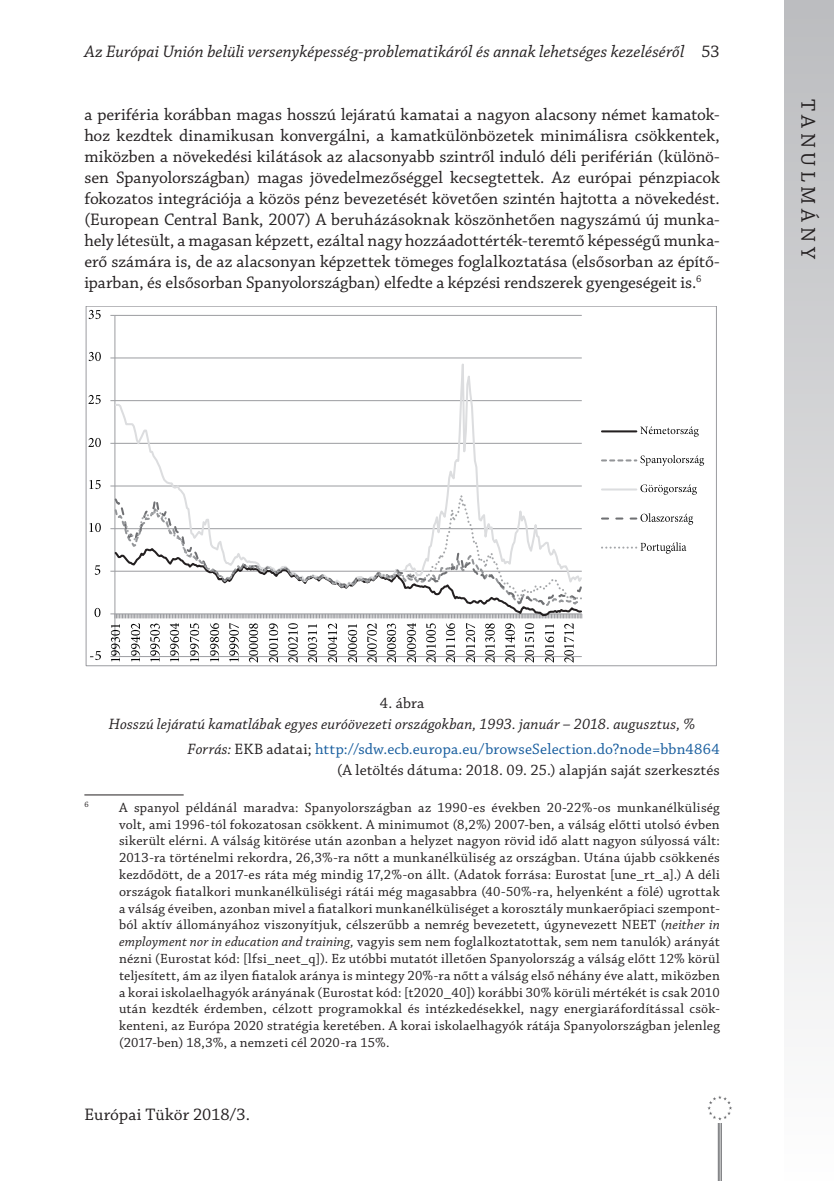
<style>
.page{position:relative;width:834px;height:1181px;background:#fff}
.page>*{position:absolute;margin:0;border:0;box-sizing:border-box;transform-origin:0 0}
.t1{font:21px "Chaparral Pro";letter-spacing:.21em;color:#231f20}
._2__Body_1st_paragra{font:17.5px/21px "Chaparral Pro";color:#231f20;text-align:justify}
.t2{font:italic 17.5px "Chaparral Pro";letter-spacing:.005em;color:#231f20}
.Forrás{font:15.75px/21px "Chaparral Pro";letter-spacing:.01em;color:#231f20;text-align:right}
.képaláírás{font:italic 15.75px "Chaparral Pro";letter-spacing:.01em;color:#231f20}
.ábra{font:15.75px "Chaparral Pro";color:#231f20}
.Footnote_text{font:14px/16.8px "Chaparral Pro";letter-spacing:.015em;color:#231f20;text-align:justify}
.Footnote_text-2{font:8.22px "Chaparral Pro";color:#231f20}
.s1{font-style:italic}
.s2{color:#175d9e}
</style>
<div class="page">
<div style="left:784px;top:0;width:49px;height:1181px;background:linear-gradient(to bottom,#bbbcbf,#fefefe)"></div>
<hr style="left:717px;top:1107px;width:1px;height:74px;background:#6c6d70">
<hr style="left:719px;top:1107px;width:1px;height:74px;background:#6c6d70">
<hr style="left:720px;top:1107px;width:1px;height:74px;background:#6c6d70">
<div style="left:704px;top:1093px;width:30px;height:29px;background:#fff"></div>
<svg style="left:707px;top:1095px;width:25px;height:25px"></svg>
<hr style="left:115px;top:656px;width:466px;height:1px;background:#9b9ca0">
<hr style="left:114px;top:315px;width:1px;height:341px;background:#9b9ca0">
<svg style="left:110px;top:546px;width:472px;height:73px"></svg>
<svg style="left:115px;top:315px;width:467px;height:182px"></svg>
<svg style="left:115px;top:497px;width:467px;height:109px"></svg>
<svg style="left:122px;top:486px;width:460px;height:116px"></svg>
<img style="left:90px;top:651px;width:11px;height:10px">
<img style="left:95px;top:607px;width:6px;height:11px">
<img style="left:95px;top:565px;width:6px;height:10px">
<img style="left:89px;top:523px;width:12px;height:9px">
<img style="left:89px;top:480px;width:12px;height:10px">
<img style="left:88px;top:437px;width:13px;height:10px">
<img style="left:88px;top:394px;width:13px;height:11px">
<img style="left:88px;top:351px;width:13px;height:11px">
<img style="left:88px;top:309px;width:13px;height:11px">
<img style="left:110px;top:616px;width:34px;height:46px">
<img style="left:146px;top:616px;width:18px;height:46px">
<img style="left:166px;top:616px;width:57px;height:46px">
<img style="left:225px;top:616px;width:57px;height:46px">
<img style="left:284px;top:616px;width:57px;height:46px">
<img style="left:343px;top:616px;width:57px;height:46px">
<img style="left:402px;top:616px;width:18px;height:46px">
<img style="left:422px;top:616px;width:57px;height:46px">
<img style="left:481px;top:616px;width:57px;height:46px">
<img style="left:540px;top:616px;width:38px;height:46px">
<hr style="left:602px;top:430px;width:34px;height:2px;background:#231f20">
<img style="left:640px;top:426px;width:59px;height:11px">
<svg style="left:602px;top:459px;width:34px;height:2px"></svg>
<img style="left:640px;top:455px;width:65px;height:11px">
<hr style="left:602px;top:488px;width:34px;height:2px;background:#dcdddf">
<img style="left:640px;top:484px;width:57px;height:11px">
<svg style="left:602px;top:517px;width:34px;height:2px"></svg>
<img style="left:640px;top:513px;width:54px;height:12px">
<svg style="left:602px;top:546px;width:34px;height:2px"></svg>
<img style="left:640px;top:542px;width:47px;height:12px">
<hr style="left:84px;top:794px;width:100px;height:1px;background:#231f20">
<p class="t2" style="left:84px;top:42px;width:601px">Az Európai Unión belüli versenyképesség-problematikáról és annak lehetséges kezeléséről</p>
<p class="_2__Body_1st_paragra" style="left:701px;top:42px;width:20px">53</p>
<p class="_2__Body_1st_paragra" style="left:84px;top:105px;width:636px">a periféria korábban magas hosszú lejáratú kamatai a nagyon alacsony német kamatok&shy;hoz kezdtek dinamikusan konvergálni, a kamatkülönbözetek minimálisra csökkentek, miközben a növekedési kilátások az alacsonyabb szintről induló déli periférián (különö&shy;sen Spanyolországban) magas jövedelmezőséggel kecsegtettek. Az európai pénzpiacok fokozatos integrációja a közös pénz bevezetését követően szintén hajtotta a növekedést. (European Central Bank, 2007) A beruházásoknak köszönhetően nagyszámú új munka&shy;hely létesült, a magasan képzett, ezáltal nagy hozzáadottérték-teremtő képességű munka&shy;erő számára is, de az alacsonyan képzettek tömeges foglalkoztatása (elsősorban az építő&shy;iparban, és elsősorban Spanyolországban) elfedte a képzési rendszerek gyengeségeit is.<sup>6</sup></p>
<h1 class="t1" style="left:819px;top:99px;width:161px;rotate:90deg">TANULMÁNY</h1>
<p class="ábra" style="left:380px;top:695px;width:46px">4. ábra</p>
<p class="képaláírás" style="left:109px;top:716px;width:588px">Hosszú lejáratú kamatlábak egyes euróövezeti országokban, 1993. január – 2018. augusztus, %</p>
<p class="Forrás" style="left:187px;top:739px;width:533px"><span class="s1">Forrás:</span> EKB adatai; <span class="s2">http://sdw.ecb.europa.eu/browseSelection.do?node=bbn4864 </span>(A letöltés dátuma: 2018. 09. 25.) alapján saját szerkesztés</p>
<p class="Footnote_text-2" style="left:84px;top:800px;width:6px">6</p>
<p class="Footnote_text" style="left:119px;top:799px;width:602px">A spanyol példánál maradva: Spanyolországban az 1990-es években 20-22%-os munkanélküliség volt, ami 1996-tól fokozatosan csökkent. A minimumot (8,2%) 2007-ben, a válság előtti utolsó évben sikerült elérni. A válság kitörése után azonban a helyzet nagyon rövid idő alatt nagyon súlyossá vált:<br>2013-ra történelmi rekordra, 26,3%-ra nőtt a munkanélküliség az országban. Utána újabb csökkenés kezdődött, de a 2017-es ráta még mindig 17,2%-on állt. (Adatok forrása: Eurostat [une_rt_a].) A déli országok fiatalkori munkanélküliségi rátái még magasabbra (40-50%-ra, helyenként a fölé) ugrottak a válság éveiben, azonban mivel a fiatalkori munkanélküliséget a korosztály munkaerőpiaci szempont&shy;ból aktív állományához viszonyítjuk, célszerűbb a nemrég bevezetett, úgynevezett NEET (<span class="s1">neither in employment nor in education and training,</span> vagyis sem nem foglalkoztatottak, sem nem tanulók) arányát nézni (Eurostat kód: [lfsi_neet_q]). Ez utóbbi mutatót illetően Spanyolország a válság előtt 12% körül teljesített, ám az ilyen fiatalok aránya is mintegy 20%-ra nőtt a válság első néhány éve alatt, miközben a korai iskolaelhagyók arányának (Eurostat kód: [t2020_40]) korábbi 30% körüli mértékét is csak 2010 után kezdték érdemben, célzott programokkal és intézkedésekkel, nagy energiaráfordítással csök&shy;kenteni, az Európa 2020 stratégia keretében. A korai iskolaelhagyók rátája Spanyolországban jelenleg (2017-ben) 18,3%, a nemzeti cél 2020-ra 15%.</p>
<p class="_2__Body_1st_paragra" style="left:84px;top:1105px;width:167px">Európai Tükör 2018/3.</p>
</div>
